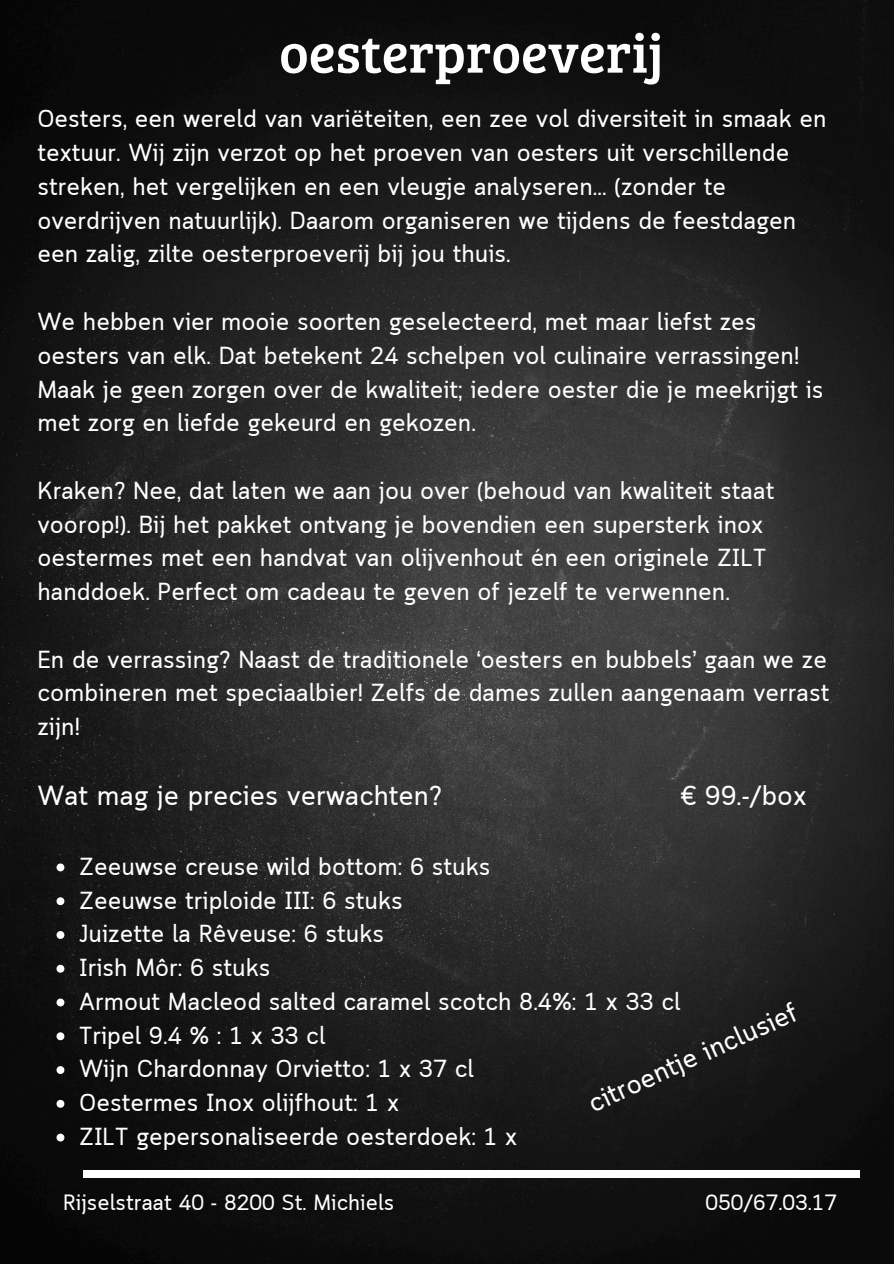
<style>
.page{position:relative;width:894px;height:1264px;background:#fff}
.page>*{position:absolute;margin:0;border:0;box-sizing:border-box;transform-origin:0 0}
.t1{font:55.65px "Bree Serif";color:#fff}
.t2{font:27.6px "Cloud";color:#fff}
.t3{font:27px "Cloud";color:#fff}
.t4{font:24.6px/33.8px "Cloud";color:#fff}
.t5{font:22.05px "Cloud";color:#fff}
</style>
<div class="page">
<img style="left:0;top:0;width:893px;height:1263px">
<svg style="left:56px;top:863px;width:8px;height:8px"></svg>
<svg style="left:56px;top:897px;width:8px;height:8px"></svg>
<svg style="left:56px;top:931px;width:8px;height:7px"></svg>
<svg style="left:56px;top:964px;width:8px;height:8px"></svg>
<svg style="left:56px;top:998px;width:8px;height:8px"></svg>
<svg style="left:56px;top:1032px;width:8px;height:8px"></svg>
<svg style="left:56px;top:1066px;width:8px;height:7px"></svg>
<svg style="left:56px;top:1099px;width:8px;height:8px"></svg>
<svg style="left:56px;top:1133px;width:8px;height:8px"></svg>
<div style="left:83px;top:1169px;width:776px;height:8px;background:#fff"></div>
<h3 class="t1" style="left:279px;top:13px;width:386px">oesterproeverij</h3>
<h3 class="t4" style="left:37px;top:104px;width:790px">Oesters, een wereld van variëteiten, een zee vol diversiteit in smaak en textuur. Wij zijn verzot op het proeven van oesters uit verschillende streken, het vergelijken en een vleugje analyseren... (zonder te overdrijven natuurlijk). Daarom organiseren we tijdens de feestdagen een zalig, zilte oesterproeverij bij jou thuis.</h3>
<h3 class="t4" style="left:37px;top:307px;width:787px">We hebben vier mooie soorten geselecteerd, met maar liefst zes oesters van elk. Dat betekent 24 schelpen vol culinaire verrassingen!<br>Maak je geen zorgen over de kwaliteit; iedere oester die je meekrijgt is met zorg en liefde gekeurd en gekozen.</h3>
<h3 class="t4" style="left:37px;top:475px;width:738px">Kraken? Nee, dat laten we aan jou over (behoud van kwaliteit staat voorop!). Bij het pakket ontvang je bovendien een supersterk inox oestermes met een handvat van olijvenhout én een originele ZILT handdoek. Perfect om cadeau te geven of jezelf te verwennen.</h3>
<h2 class="t4" style="left:37px;top:644px;width:793px;text-align:justify">En de verrassing? Naast de traditionele ‘oesters en bubbels’ gaan we ze combineren met speciaalbier! Zelfs de dames zullen aangenaam verrast zijn!</h2>
<p class="t2" style="left:37px;top:779px;width:406px">Wat mag je precies verwachten?</p>
<p class="t2" style="left:681px;top:779px;width:127px">€ 99.-/box</p>
<p class="t4" style="left:79px;top:851px;width:412px">Zeeuwse creuse wild bottom: 6 stuks</p>
<p class="t4" style="left:79px;top:885px;width:325px">Zeeuwse triploide III: 6 stuks</p>
<p class="t4" style="left:79px;top:919px;width:306px">Juizette la Rêveuse: 6 stuks</p>
<p class="t4" style="left:79px;top:952px;width:193px">Irish Môr: 6 stuks</p>
<p class="t4" style="left:79px;top:986px;width:603px">Armout Macleod salted caramel scotch 8.4%: 1 x 33 cl</p>
<p class="t4" style="left:79px;top:1020px;width:248px">Tripel 9.4 % : 1 x 33 cl</p>
<p class="t4" style="left:79px;top:1054px;width:396px">Wijn Chardonnay Orvietto: 1 x 37 cl</p>
<p class="t4" style="left:79px;top:1087px;width:321px">Oestermes Inox olijfhout: 1 x</p>
<h3 class="t4" style="left:79px;top:1121px;width:439px">ZILT gepersonaliseerde oesterdoek: 1 x</h3>
<p class="t3" style="left:583px;top:1089px;width:228px;rotate:-24deg">citroentje inclusief</p>
<h1 class="t5" style="left:63px;top:1189px;width:332px">Rijselstraat 40 - 8200 St. Michiels</h1>
<p class="t5" style="left:705px;top:1189px;width:133px">050/67.03.17</p>
</div>
